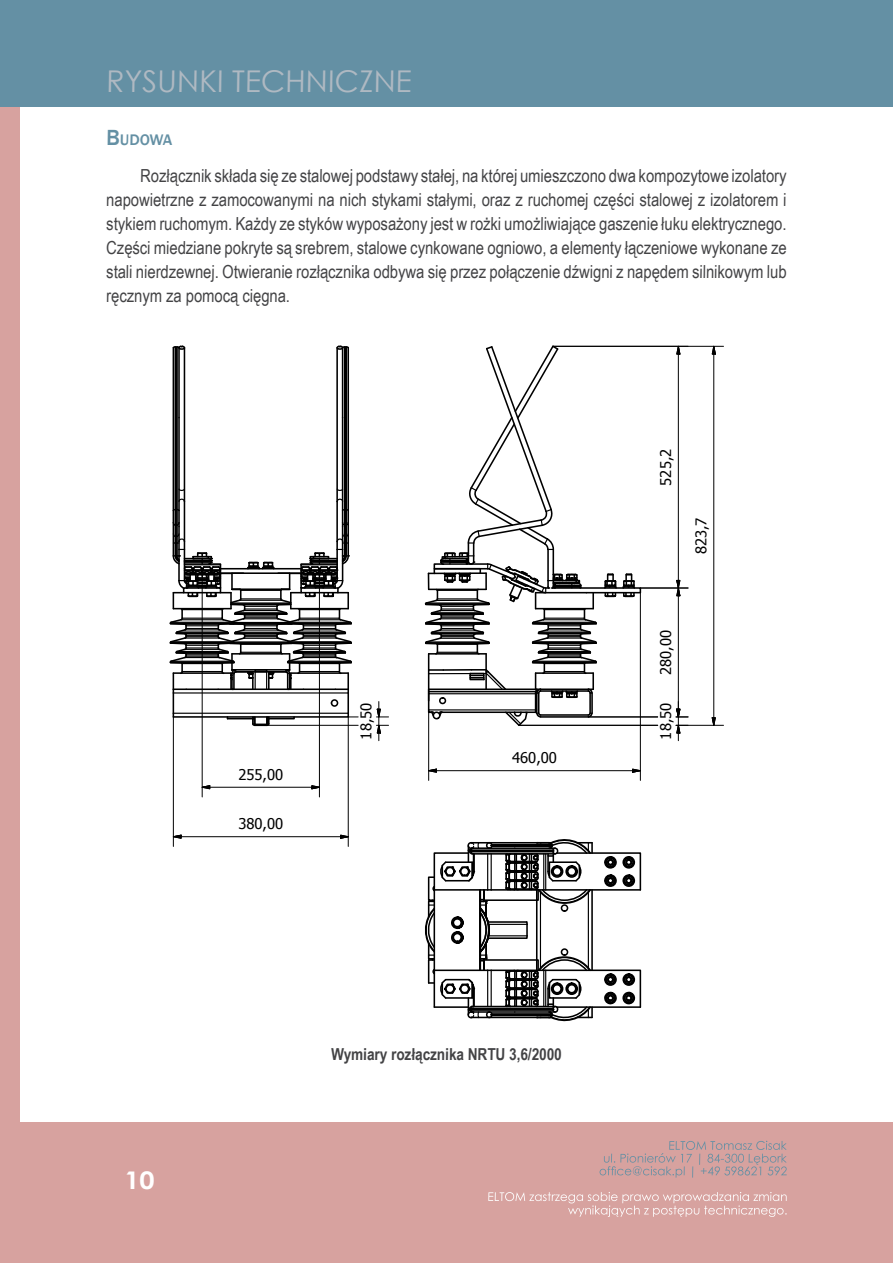
<style>
.page{position:relative;width:893px;height:1263px;background:#fff}
.page>*{position:absolute;margin:0;border:0;box-sizing:border-box;transform-origin:0 0}
.t1{font:30px "Century Gothic";color:#afb9c2}
.t2{font:700 24.3px "Century Gothic";color:#fff;scale:1.11 1}
.t3{font:18px/24px "Arial Narrow";color:#434345;text-align:justify}
.t4{font:700 16.5px "Arial Narrow";color:#434345}
.t5{font:500 15.75px "Franklin Gothic";color:#6490a4}
.t6{font:14.85px "Tahoma";color:#000}
.s1{font-size:22.5px}
</style>
<div class="page">
<div style="left:0;top:1123px;width:893px;height:140px;background:#d7a29f"></div>
<svg style="left:488px;top:1192px;width:299px;height:25px"></svg>
<svg style="left:600px;top:1141px;width:187px;height:36px"></svg>
<div style="left:0;top:106px;width:19px;height:1017px;background:#d7a29f"></div>
<div style="left:0;top:0;width:893px;height:106px;background:#6490a4"></div>
<svg style="left:424px;top:345px;width:230px;height:382px"></svg>
<svg style="left:425px;top:839px;width:217px;height:183px"></svg>
<svg style="left:632px;top:768px;width:8px;height:5px"></svg>
<svg style="left:429px;top:768px;width:8px;height:5px"></svg>
<hr style="left:436px;top:770px;width:197px;height:1px;background:#000">
<hr style="left:428px;top:710px;width:1px;height:70px;background:#000">
<hr style="left:640px;top:593px;width:1px;height:187px;background:#000">
<svg style="left:169px;top:345px;width:189px;height:382px"></svg>
<hr style="left:267px;top:725px;width:91px;height:1px;background:#000">
<svg style="left:376px;top:701px;width:13px;height:40px"></svg>
<hr style="left:678px;top:596px;width:1px;height:113px;background:#000">
<svg style="left:201px;top:785px;width:10px;height:5px"></svg>
<svg style="left:311px;top:785px;width:8px;height:5px"></svg>
<hr style="left:210px;top:787px;width:102px;height:1px;background:#000">
<hr style="left:202px;top:578px;width:1px;height:219px;background:#000">
<hr style="left:319px;top:578px;width:1px;height:219px;background:#000">
<svg style="left:172px;top:834px;width:10px;height:5px"></svg>
<svg style="left:340px;top:834px;width:8px;height:5px"></svg>
<hr style="left:181px;top:836px;width:160px;height:1px;background:#000">
<hr style="left:173px;top:717px;width:1px;height:129px;background:#000">
<hr style="left:348px;top:717px;width:1px;height:129px;background:#000">
<svg style="left:676px;top:579px;width:5px;height:25px"></svg>
<svg style="left:676px;top:345px;width:5px;height:17px"></svg>
<hr style="left:678px;top:354px;width:1px;height:226px;background:#000">
<hr style="left:640px;top:588px;width:48px;height:1px;background:#000">
<hr style="left:588px;top:716px;width:70px;height:1px;background:#000">
<svg style="left:676px;top:701px;width:12px;height:40px"></svg>
<svg style="left:711px;top:717px;width:5px;height:8px"></svg>
<svg style="left:711px;top:345px;width:5px;height:17px"></svg>
<hr style="left:713px;top:354px;width:1px;height:364px;background:#000">
<hr style="left:553px;top:346px;width:170px;height:1px;background:#000">
<hr style="left:519px;top:725px;width:139px;height:1px;background:#000">
<hr style="left:676px;top:725px;width:47px;height:1px;background:#000">
<h1 class="t1" style="left:106px;top:60px;width:308px">RYSUNKI TECHNICZNE</h1>
<p class="t5" style="left:106px;top:130px;width:68px"><span class="s1">B</span>UDOWA</p>
<p class="t3" style="left:106px;top:163px;width:682px;text-indent:34px">Rozłącznik składa się ze stalowej podstawy stałej, na której umieszczono dwa kompozytowe izolatory napowietrzne z zamocowanymi na nich stykami stałymi, oraz z ruchomej części stalowej z izolatorem i stykiem ruchomym. Każdy ze styków wyposażony jest w rożki umożliwiające gaszenie łuku elektrycznego.<br>Części miedziane pokryte są srebrem, stalowe cynkowane ogniowo, a elementy łączeniowe wykonane ze stali nierdzewnej. Otwieranie rozłącznika odbywa się przez połączenie dźwigni z napędem silnikowym lub ręcznym za pomocą cięgna.</p>
<p class="t6" style="left:238px;top:764px;width:46px">255,00</p>
<p class="t6" style="left:238px;top:814px;width:46px">380,00</p>
<p class="t6" style="left:356px;top:739px;width:38px;rotate:-90deg">18,50</p>
<p class="t6" style="left:512px;top:748px;width:46px">460,00</p>
<h2 class="t2" style="left:124px;top:1162px;width:29px">10</h2>
<p class="t4" style="left:331px;top:1042px;width:233px">Wymiary rozłącznika NRTU 3,6/2000</p>
<p class="t6" style="left:656px;top:486px;width:38px;rotate:-90deg">525,2</p>
<p class="t6" style="left:691px;top:554px;width:38px;rotate:-90deg">823,7</p>
<p class="t6" style="left:656px;top:675px;width:46px;rotate:-90deg">280,00</p>
<p class="t6" style="left:656px;top:739px;width:38px;rotate:-90deg">18,50</p>
</div>
